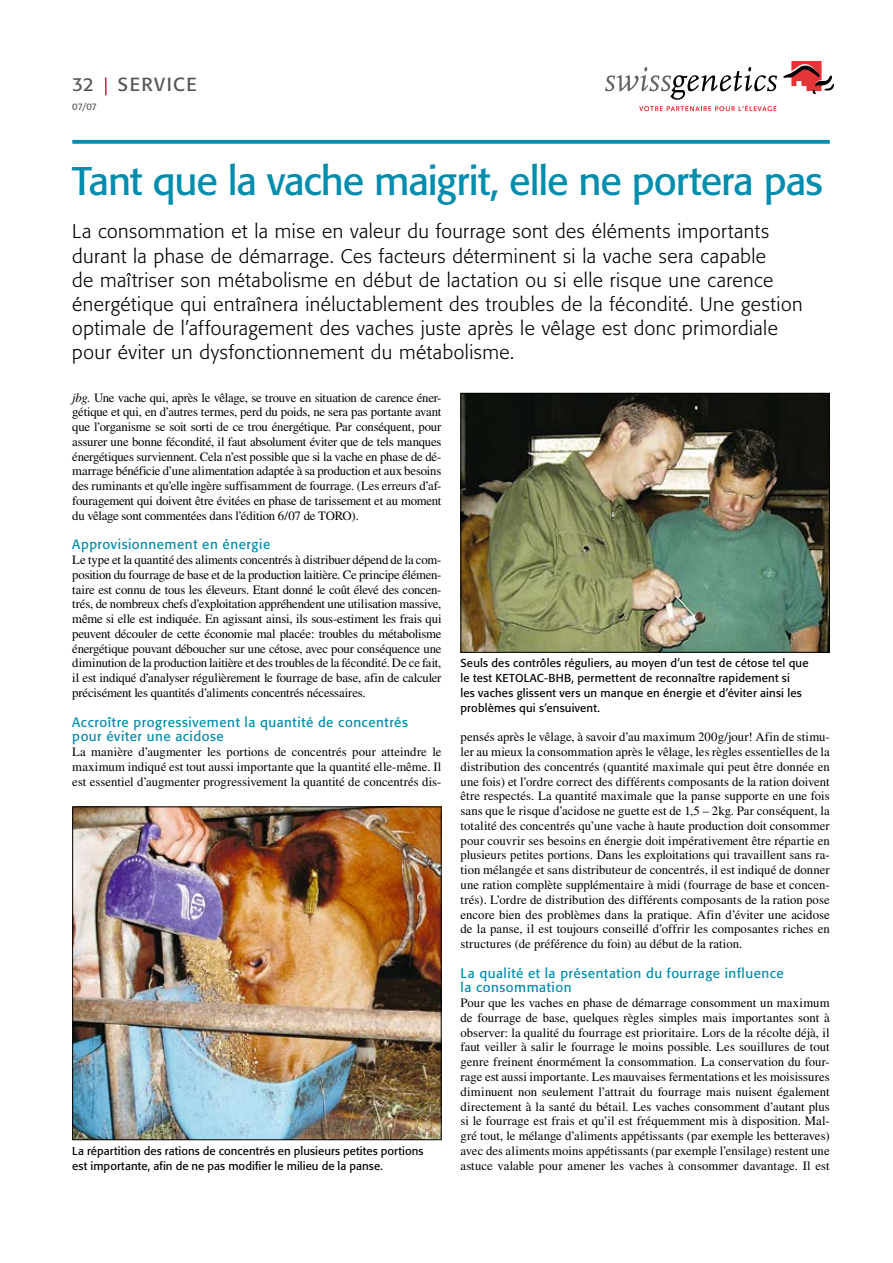
<style>
.page{position:relative;width:893px;height:1263px;background:#fff}
.page>*{position:absolute;margin:0;border:0;box-sizing:border-box;transform-origin:0 0}
.t1{font:39.6px "Formata";letter-spacing:-.03em;color:#008dad}
.t2{font:300 19.5px/24.2px "Formata";letter-spacing:.025em;color:#000}
.t3{font:18.75px "Formata";letter-spacing:.08em;color:#545555}
.t4{font:13.5px/14.7px "Formata";letter-spacing:.035em;color:#008dad}
.t5{font:12.75px/14.7px "Times";letter-spacing:-.005em;color:#000;text-align:justify}
.t6{font:11.4px/14.7px "Formata";letter-spacing:.01em;color:#000}
.t7{font:9.45px "Formata";color:#545555}
.s1{font-style:italic}
</style>
<div class="page">
<svg style="left:105px;top:77px;width:1px;height:18px"></svg>
<svg style="left:72px;top:140px;width:758px;height:4px;background:#1094b2"></svg>
<img style="left:463px;top:395px;width:365px;height:256px">
<div style="left:461px;top:393px;width:369px;height:260px;border:1px solid #000"></div>
<img style="left:74px;top:808px;width:365px;height:330px">
<div style="left:72px;top:806px;width:369px;height:334px;border:1px solid #000"></div>
<svg style="left:783px;top:61px;width:51px;height:33px"></svg>
<svg style="left:605px;top:67px;width:172px;height:44px"></svg>
<h3 class="t3" style="left:72px;top:73px;width:23px">32</h3>
<p class="t7" style="left:72px;top:101px;width:26px">07/07</p>
<h3 class="t3" style="left:118px;top:73px;width:80px">SERVICE</h3>
<h1 class="t1" style="left:72px;top:157px;width:752px">Tant que la vache maigrit, elle ne portera pas</h1>
<p class="t2" style="left:72px;top:220px;width:732px">La consommation et la mise en valeur du fourrage sont des éléments importants durant la phase de démarrage. Ces facteurs déterminent si la vache sera capable<br>de maîtriser son métabolisme en début de lactation ou si elle risque une carence énergétique qui entraînera inéluctablement des troubles de la fécondité. Une gestion optimale de l’affouragement des vaches juste après le vêlage est donc primordiale pour éviter un dysfonctionnement du métabolisme.</p>
<p class="t5" style="left:72px;top:390px;width:371px"><span class="s1">jbg.</span> Une vache qui, après le vêlage, se trouve en situation de carence éner&shy;gétique et qui, en d’autres termes, perd du poids, ne sera pas portante avant que l’organisme se soit sorti de ce trou énergétique. Par conséquent, pour assurer une bonne fécondité, il faut absolument éviter que de tels manques énergétiques surviennent. Cela n’est possible que si la vache en phase de dé&shy;marrage bénéficie d’une alimentation adaptée à sa production et aux besoins des ruminants et qu’elle ingère suffisamment de fourrage. (Les erreurs d’af&shy;fouragement qui doivent être évitées en phase de tarissement et au moment du vêlage sont commentées dans l’édition 6/07 de TORO).</p>
<p class="t4" style="left:72px;top:537px;width:199px">Approvisionnement en énergie</p>
<p class="t5" style="left:72px;top:552px;width:371px">Le type et la quantité des aliments concentrés à distribuer dépend de la com&shy;position du fourrage de base et de la production laitière. Ce principe élémen&shy;taire est connu de tous les éleveurs. Etant donné le coût élevé des concen&shy;trés, de nombreux chefs d’exploitation appréhendent une utilisation massive, même si elle est indiquée. En agissant ainsi, ils sous-estiment les frais qui peuvent découler de cette économie mal placée: troubles du métabolisme énergétique pouvant déboucher sur une cétose, avec pour conséquence une diminution de la production laitière et des troubles de la fécondité. De ce fait, il est indiqué d’analyser régulièrement le fourrage de base, afin de calculer précisément les quantités d’aliments concentrés nécessaires.</p>
<p class="t4" style="left:72px;top:714px;width:337px">Accroître progressivement la quantité de concentrés pour éviter une acidose</p>
<p class="t5" style="left:72px;top:744px;width:371px">La manière d’augmenter les portions de concentrés pour atteindre le maximum indiqué est tout aussi importante que la quantité elle-même. Il est essentiel d’augmenter progressivement la quantité de concentrés dis-</p>
<p class="t6" style="left:72px;top:1143px;width:353px">La répartition des rations de concentrés en plusieurs petites portions est importante, afin de ne pas modifier le milieu de la panse.</p>
<p class="t6" style="left:461px;top:656px;width:349px">Seuls des contrôles réguliers, au moyen d’un test de cétose tel que le test KETOLAC-BHB, permettent de reconnaître rapidement si<br>les vaches glissent vers un manque en énergie et d’éviter ainsi les problèmes qui s’ensuivent.</p>
<p class="t5" style="left:461px;top:730px;width:371px">pensés après le vêlage, à savoir d’au maximum 200g/jour! Afin de stimu&shy;ler au mieux la consommation après le vêlage, les règles essentielles de la distribution des concentrés (quantité maximale qui peut être donnée en une fois) et l’ordre correct des différents composants de la ration doivent être respectés. La quantité maximale que la panse supporte en une fois sans que le risque d’acidose ne guette est de 1,5 – 2kg. Par conséquent, la totalité des concentrés qu’une vache à haute production doit consommer pour couvrir ses besoins en énergie doit impérativement être répartie en plusieurs petites portions. Dans les exploitations qui travaillent sans ra&shy;tion mélangée et sans distributeur de concentrés, il est indiqué de donner une ration complète supplémentaire à midi (fourrage de base et concen&shy;trés). L’ordre de distribution des différents composants de la ration pose encore bien des problèmes dans la pratique. Afin d’éviter une acidose de la panse, il est toujours conseillé d’offrir les composantes riches en structures (de préférence du foin) au début de la ration.</p>
<p class="t4" style="left:461px;top:965px;width:325px">La qualité et la présentation du fourrage influence la consommation</p>
<p class="t5" style="left:461px;top:995px;width:371px">Pour que les vaches en phase de démarrage consomment un maximum de fourrage de base, quelques règles simples mais importantes sont à observer: la qualité du fourrage est prioritaire. Lors de la récolte déjà, il faut veiller à salir le fourrage le moins possible. Les souillures de tout genre freinent énormément la consommation. La conservation du four&shy;rage est aussi importante. Les mauvaises fermentations et les moisissures diminuent non seulement l’attrait du fourrage mais nuisent également directement à la santé du bétail. Les vaches consomment d’autant plus si le fourrage est frais et qu’il est fréquemment mis à disposition. Mal&shy;gré tout, le mélange d’aliments appétissants (par exemple les betteraves) avec des aliments moins appétissants (par exemple l’ensilage) restent une astuce valable pour amener les vaches à consommer davantage. Il est</p>
</div>
